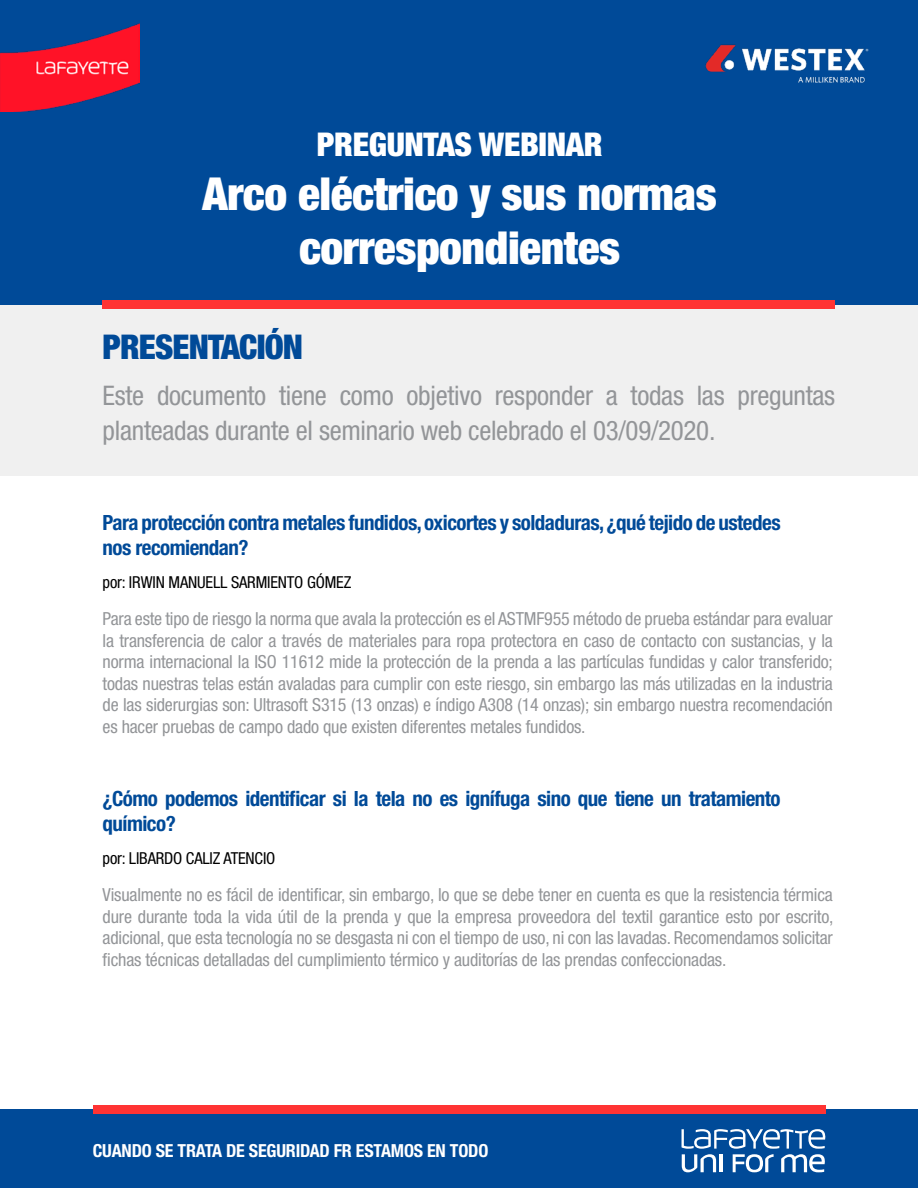
<style>
.page{position:relative;width:918px;height:1188px;background:#fff}
.page>*{position:absolute;margin:0;border:0;box-sizing:border-box;transform-origin:0 0}
.t1{font:900 condensed 45.6px/54.2px "Helvetica Neue LT Std";letter-spacing:-.01em;color:#fff;text-align:center}
.t2{font:900 condensed 34.2px "Helvetica Neue LT Std";letter-spacing:-.025em;color:#004a98}
.t3{font:900 condensed 32.85px "Helvetica Neue LT Std";letter-spacing:-.01em;color:#fff}
.t4{font:condensed 27px/34.5px "Helvetica Neue LT Std";letter-spacing:-.01em;color:#939598}
.t5{font:700 condensed 21px/25.2px "Helvetica Neue LT Std";letter-spacing:-.025em;color:#004a98}
.t6{font:condensed 18px/21.6px "Helvetica Neue LT Std";letter-spacing:-.01em;color:#939598;text-align:justify}
.t7{font:700 condensed 18px "Helvetica Neue LT Std";letter-spacing:-.01em;color:#fff}
.t8{font:condensed 16.5px "Helvetica Neue LT Std";letter-spacing:-.01em;color:#000}
</style>
<div class="page">
<div style="left:0;top:1109px;width:918px;height:79px;background:#004a98"></div>
<div style="left:93px;top:1105px;width:732px;height:9px;background:#f33"></div>
<svg style="left:682px;top:1129px;width:144px;height:43px"></svg>
<div style="left:0;top:0;width:918px;height:475px;background:#f0f0f0"></div>
<div style="left:0;top:0;width:918px;height:304px;background:#004a98"></div>
<div style="left:103px;top:300px;width:732px;height:9px;background:#f33"></div>
<img style="left:705px;top:44px;width:164px;height:39px">
<img style="left:0;top:23px;width:139px;height:89px">
<h3 class="t3" style="left:317px;top:124px;width:287px">PREGUNTAS WEBINAR</h3>
<h1 class="t1" style="left:203px;top:166px;width:516px">Arco eléctrico y sus normas correspondientes</h1>
<h2 class="t2" style="left:103px;top:326px;width:202px">PRESENTACIÓN</h2>
<h3 class="t4" style="left:103px;top:378px;width:734px">Este documento tiene como objetivo responder a todas las preguntas planteadas durante el seminario web celebrado el 03/09/2020.</h3>
<p class="t5" style="left:103px;top:509px;width:680px">Para protección contra metales fundidos, oxicortes y soldaduras, ¿qué tejido de ustedes nos recomiendan?</p>
<p class="t8" style="left:103px;top:572px;width:250px">por: IRWIN MANUELL SARMIENTO GÓMEZ</p>
<p class="t6" style="left:103px;top:608px;width:732px">Para este tipo de riesgo la norma que avala la protección es el ASTMF955 método de prueba estándar para evaluar la transferencia de calor a través de materiales para ropa protectora en caso de contacto con sustancias, y la norma internacional la ISO 11612 mide la protección de la prenda a las partículas fundidas y calor transferido; todas nuestras telas están avaladas para cumplir con este riesgo, sin embargo las más utilizadas en la industria de las siderurgias son: Ultrasoft S315 (13 onzas) e índigo A308 (14 onzas); sin embargo nuestra recomendación es hacer pruebas de campo dado que existen diferentes metales fundidos.</p>
<p class="t5" style="left:103px;top:785px;width:680px">¿Cómo podemos identificar si la tela no es ignífuga sino que tiene un tratamiento químico?</p>
<p class="t8" style="left:103px;top:848px;width:174px">por: LIBARDO CALIZ ATENCIO</p>
<p class="t6" style="left:103px;top:884px;width:732px">Visualmente no es fácil de identificar, sin embargo, lo que se debe tener en cuenta es que la resistencia térmica dure durante toda la vida útil de la prenda y que la empresa proveedora del textil garantice esto por escrito, adicional, que esta tecnología no se desgasta ni con el tiempo de uso, ni con las lavadas. Recomendamos solicitar fichas técnicas detalladas del cumplimiento térmico y auditorías de las prendas confeccionadas.</p>
<p class="t7" style="left:93px;top:1140px;width:397px">CUANDO SE TRATA DE SEGURIDAD FR ESTAMOS EN TODO</p>
</div>
